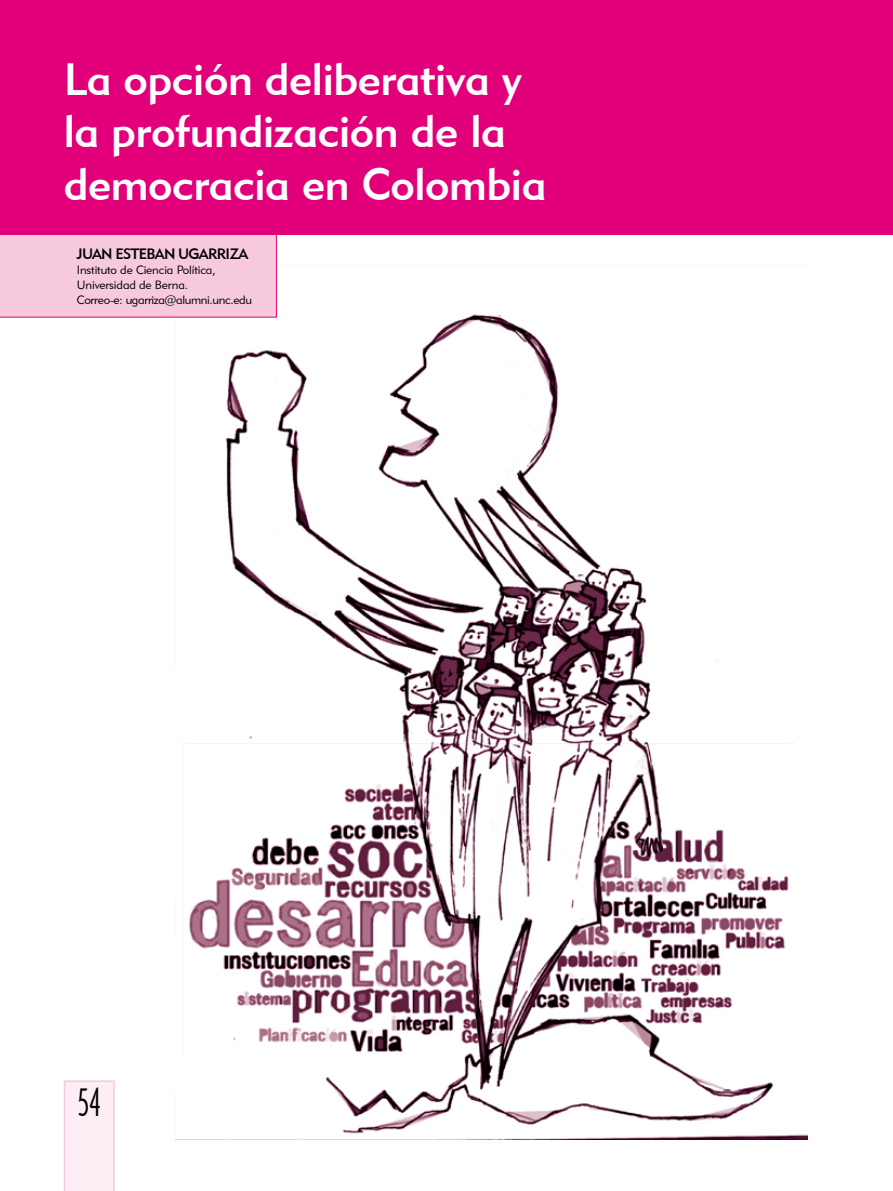
<style>
.page{position:relative;width:893px;height:1191px;background:#fff}
.page>*{position:absolute;margin:0;border:0;box-sizing:border-box;transform-origin:0 0}
.t1{font:45px/52.5px "Geometric 415 BT Medium A";letter-spacing:-.01em;color:#fff}
.t2{font:36px "Architecture Plain";color:#000;scale:.8 1}
.t3{font:15px "Geometric 415 BT Medium A";letter-spacing:-.05em;color:#000}
.t4{font:12px/15px "Geometric 415 BT Lite A";letter-spacing:-.01em;color:#000}
</style>
<div class="page">
<img style="left:175px;top:314px;width:632px;height:825px">
<svg style="left:64px;top:1080px;width:51px;height:111px;background:#fbebf2"></svg>
<div style="left:0;top:0;width:893px;height:234px;background:#e2007a"></div>
<div style="left:0;top:234px;width:277px;height:83px;background:#f7c9dd"></div>
<h1 class="t1" style="left:64px;top:52px;width:484px">La opción deliberativa y la profundización de la democracia en Colombia</h1>
<p class="t3" style="left:77px;top:244px;width:111px">Juan Este ban Ugarri</p>
<p class="t3" style="left:229px;top:244px;width:19px">za</p>
<p class="t4" style="left:77px;top:262px;width:177px">I nstituto de Ciencia Política,<br>U niversidad de Berna.<br>Correo-e: ugarriza@alumni.unc.edu</p>
<h2 class="t2" style="left:78px;top:1080px;width:30px">54</h2>
</div>
